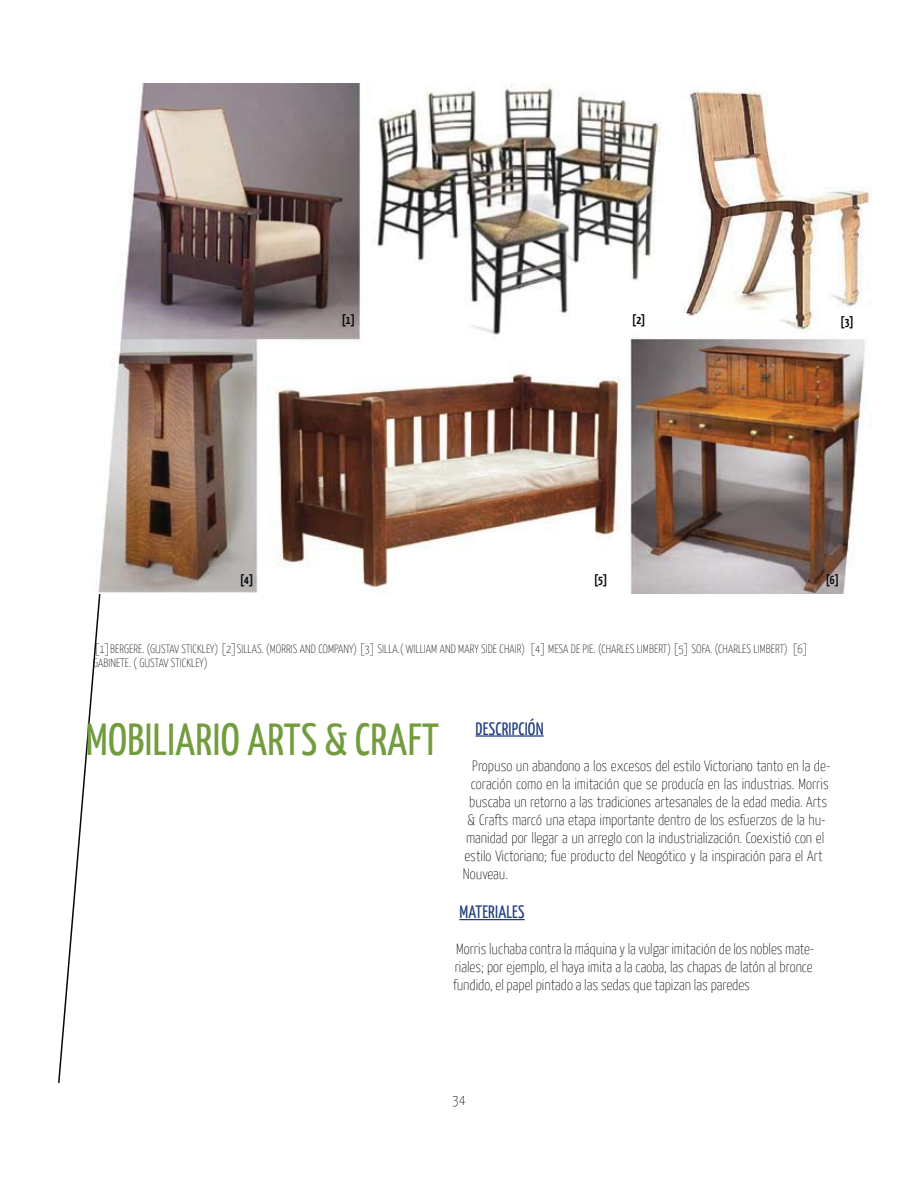
<style>
.page{position:relative;width:918px;height:1188px;background:#fff}
.page>*{position:absolute;margin:0;border:0;box-sizing:border-box;transform-origin:0 0}
.t1{font:45px "Yanone Kaffeesatz";letter-spacing:.01em;color:#739c3f}
.t2{font:18px "Yanone Kaffeesatz";letter-spacing:.01em;color:#223e7e}
.t3{font:100 15px/18px "Yanone Kaffeesatz";color:#040809;text-align:justify}
.t4{font:100 12px/14.4px "Yanone Kaffeesatz";letter-spacing:.01em;color:#040809}
.t5{font:700 12px "Yanone Kaffeesatz";color:#040809}
</style>
<div class="page">
<svg style="left:58px;top:83px;width:86px;height:1000px"></svg>
<img style="left:94px;top:84px;width:776px;height:510px">
<hr style="left:475px;top:735px;width:69px;height:2px;background:#223e7e">
<hr style="left:459px;top:919px;width:66px;height:1px;background:#223e7e">
<p class="t5" style="left:342px;top:315px;width:15px">[1]</p>
<p class="t5" style="left:632px;top:315px;width:15px">[2]</p>
<p class="t5" style="left:841px;top:317px;width:15px">[3]</p>
<p class="t5" style="left:240px;top:575px;width:15px">[4]</p>
<p class="t5" style="left:594px;top:575px;width:15px">[5]</p>
<p class="t5" style="left:826px;top:575px;width:15px">[6]</p>
<p class="t4" style="left:93px;top:642px;width:716px">[1]BERGERE. (GUSTAV STICKLEY) [2]SILLAS. (MORRIS AND COMPANY) [3] SILLA.( WILLIAM AND MARY SIDE CHAIR) [4] MESA DE PIE. (CHARLES LIMBERT) [5] SOFA. (CHARLES LIMBERT) [6]<br>GABINETE. ( GUSTAV STICKLEY)</p>
<h1 class="t1" style="left:86px;top:723px;width:355px">MOBILIARIO ARTS &amp; CRAFT</h1>
<p class="t2" style="left:476px;top:722px;width:70px">DESCRIPCIÓN</p>
<p class="t3" style="left:472px;top:758px;width:360px">Propuso un abandono a los excesos del estilo Victoriano tanto en la de-</p>
<p class="t3" style="left:471px;top:776px;width:360px">coración como en la imitación que se producía en las industrias. Morris</p>
<p class="t3" style="left:469px;top:794px;width:360px">buscaba un retorno a las tradiciones artesanales de la edad media. Arts</p>
<p class="t3" style="left:468px;top:812px;width:360px">&amp; Crafts marcó una etapa importante dentro de los esfuerzos de la hu-</p>
<p class="t3" style="left:466px;top:830px;width:360px">manidad por llegar a un arreglo con la industrialización. Coexistió con el</p>
<p class="t3" style="left:464px;top:848px;width:360px">estilo Victoriano; fue producto del Neogótico y la inspiración para el Art</p>
<p class="t3" style="left:463px;top:866px;width:47px">Nouveau.</p>
<p class="t2" style="left:460px;top:906px;width:67px">MATERIALES</p>
<p class="t3" style="left:453px;top:941px;width:363px">Morris luchaba contra la máquina y la vulgar imitación de los nobles mate&shy;riales; por ejemplo, el haya imita a la caoba, las chapas de latón al bronce fundido, el papel pintado a las sedas que tapizan las paredes</p>
<p class="t3" style="left:452px;top:1092px;width:15px">34</p>
</div>
